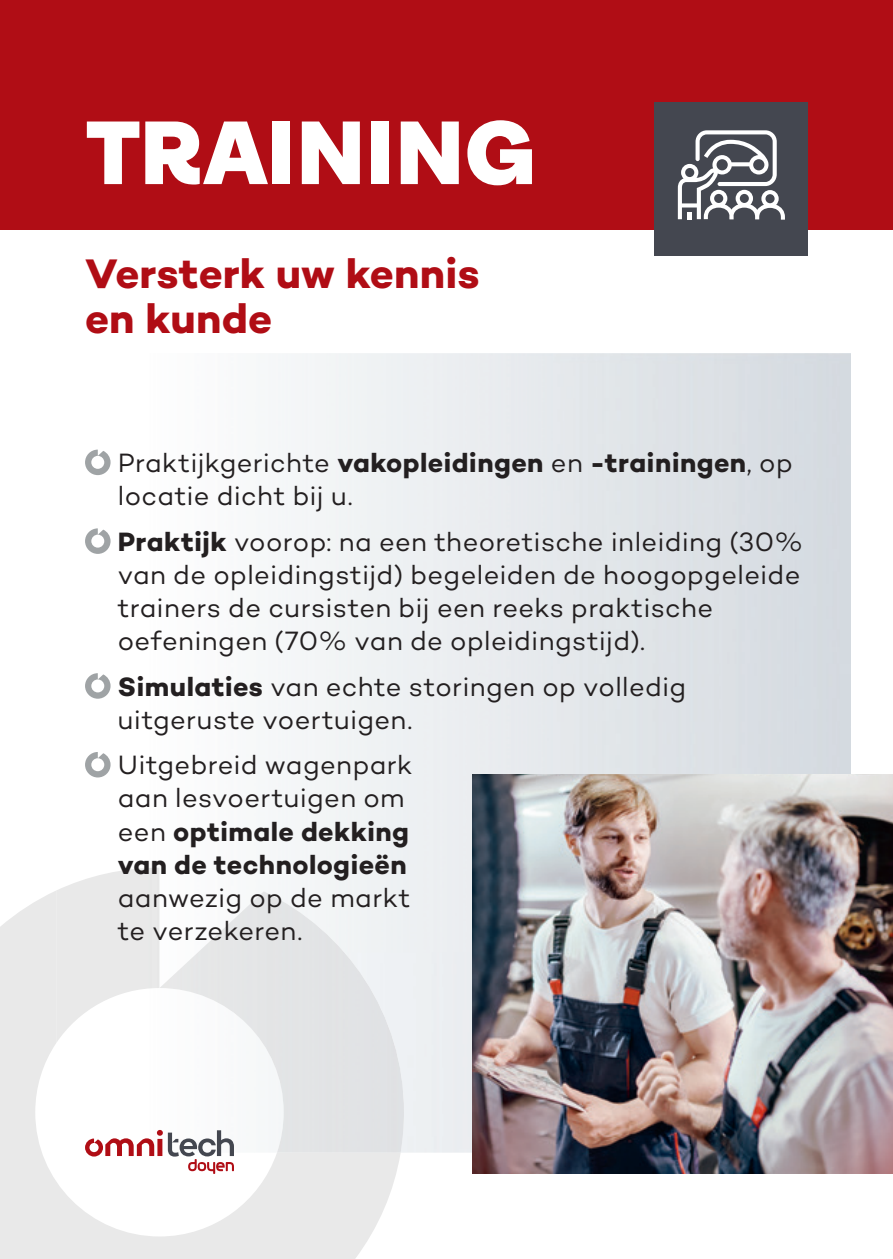
<style>
.page{position:relative;width:893px;height:1259px;background:#fff}
.page>*{position:absolute;margin:0;border:0;box-sizing:border-box;transform-origin:0 0}
.t1{font:900 90px "Ambit";color:#fff}
.t2{font:700 42px/45px "Campton";color:#b00d15}
.t3{font:27px/33px "Campton";letter-spacing:.015em;color:#231f20}
.s1{font-weight:700}
</style>
<div class="page">
<svg style="left:0;top:891px;width:401px;height:368px;fill:#e9e9e9"></svg>
<img style="left:56px;top:867px;width:348px;height:285px">
<svg style="left:85px;top:449px;width:26px;height:26px"></svg>
<svg style="left:85px;top:528px;width:26px;height:26px"></svg>
<svg style="left:85px;top:673px;width:26px;height:25px"></svg>
<svg style="left:85px;top:752px;width:26px;height:25px"></svg>
<svg style="left:85px;top:1130px;width:149px;height:44px"></svg>
<img style="left:472px;top:774px;width:421px;height:400px">
<div style="left:0;top:0;width:893px;height:230px;background:#b00d15"></div>
<svg style="left:655px;top:102px;width:153px;height:153px;background:#5d6068"></svg>
<h1 class="t1" style="left:85px;top:102px;width:454px">TRAINING</h1>
<h2 class="t2" style="left:85px;top:250px;width:396px">Versterk uw kennis en kunde</h2>
<p class="t3" style="left:118px;top:446px;width:676px">Praktijkgerichte <span class="s1">vakopleidingen</span> en <span class="s1">-trainingen</span>, op locatie dicht bij u.</p>
<p class="t3" style="left:118px;top:524px;width:687px"><span class="s1">Praktijk</span> voorop: na een theoretische inleiding (30% van de opleidingstijd) begeleiden de hoogopgeleide trainers de cursisten bij een reeks praktische oefeningen (70% van de opleidingstijd).</p>
<p class="t3" style="left:118px;top:669px;width:570px"><span class="s1">Simulaties</span> van echte storingen op volledig uitgeruste voertuigen.</p>
<p class="t3" style="left:118px;top:748px;width:296px">Uitgebreid wagenpark aan lesvoertuigen om een <span class="s1">optimale dekking van de technologieën</span></p>
<p class="t3" style="left:118px;top:880px;width:294px">aanwezig op de markt te verzekeren.</p>
</div>
